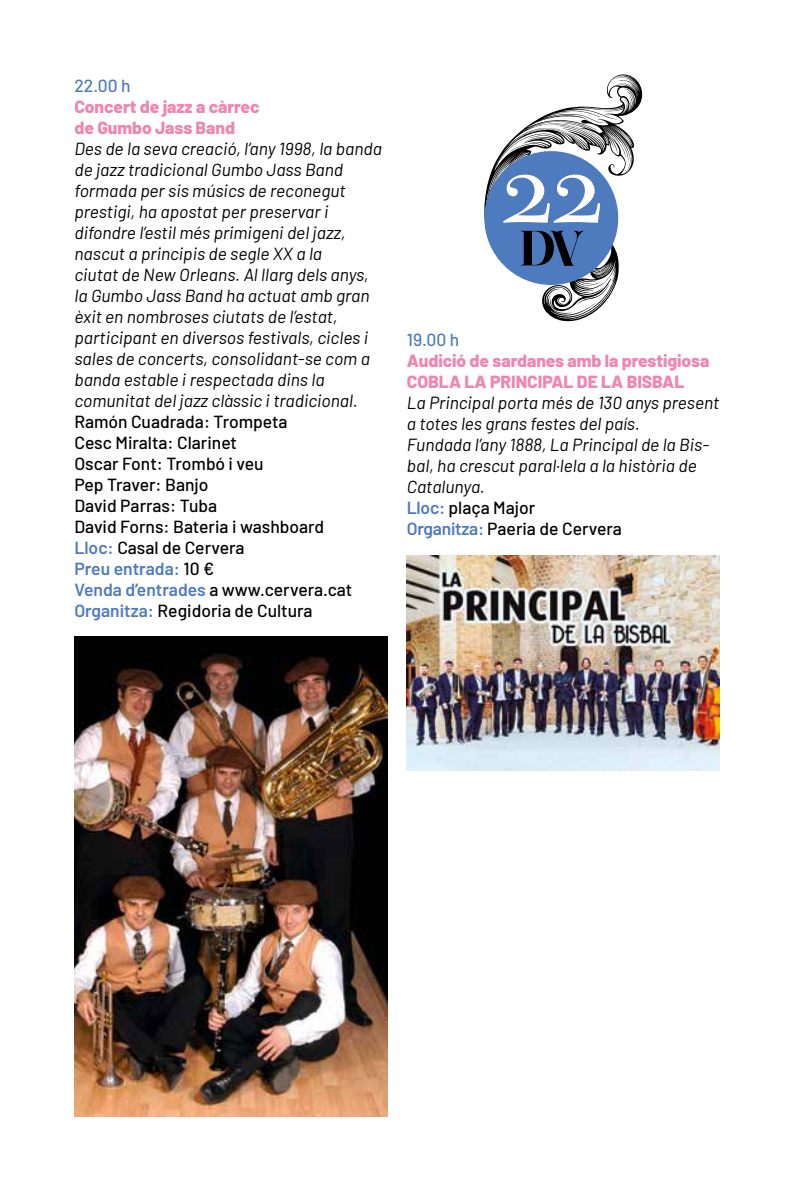
<style>
.page{position:relative;width:794px;height:1191px;background:#fff}
.page>*{position:absolute;margin:0;border:0;box-sizing:border-box;transform-origin:0 0}
.t1{font:106.92px "Bodoni Svty Two SCITCTT";color:#fff}
.t2{font:italic 17.5px/21px "Barlow";color:#000}
.t3{font:500 17.5px/21px "Barlow";color:#000}
.t4{font:800 17.5px/21px "Barlow";letter-spacing:-.005em;color:#ef86b1}
.t5{font:500 17.5px "Barlow";color:#4e7bbe}
.s1{font-weight:600;color:#4e7bbe}
.s2{font-weight:600;font-style:normal;color:#4e7bbe}
.s3{font-weight:500;font-style:normal}
</style>
<div class="page">
<svg style="left:484px;top:74px;width:158px;height:248px"></svg>
<img style="left:74px;top:636px;width:313px;height:480px">
<img style="left:407px;top:555px;width:312px;height:215px">
<p class="t5" style="left:74px;top:73px;width:58px">22.00 h</p>
<p class="t4" style="left:74px;top:95px;width:187px">Concert de jazz a càrrec de Gumbo Jass Band</p>
<p class="t2" style="left:74px;top:137px;width:309px">Des de la seva creació, l’any 1998, la banda de jazz tradicional Gumbo Jass Band formada per sis músics de reconegut prestigi, ha apostat per preservar i difondre l’estil més primigeni del jazz, nascut a principis de segle XX a la<br>ciutat de New Orleans. Al llarg dels anys, la Gumbo Jass Band ha actuat amb gran èxit en nombroses ciutats de l’estat, participant en diversos festivals, cicles i sales de concerts, consolidant-se com a banda estable i respectada dins la comunitat del jazz clàssic i tradicional.</p>
<p class="t3" style="left:74px;top:410px;width:279px">Ramón Cuadrada: Trompeta<br>Cesc Miralta: Clarinet<br>Oscar Font: Trombó i veu<br>Pep Traver: Banjo<br>David Parras: Tuba<br>David Forns: Bateria i washboard<br><span class="s1">Lloc:</span> Casal de Cervera<br><span class="s1">Preu entrada:</span> 10 €<br><span class="s1">Venda d’entrades</span> a www.cervera.cat<br><span class="s1">Organitza:</span> Regidoria de Cultura</p>
<h1 class="t1" style="left:502px;top:122px;width:102px">22</h1>
<p class="t5" style="left:407px;top:327px;width:54px">19.00 h</p>
<p class="t4" style="left:407px;top:349px;width:304px">Audició de sardanes amb la prestigiosa<br>COBLA LA PRINCIPAL DE LA BISBAL</p>
<p class="t2" style="left:407px;top:391px;width:314px">La Principal porta més de 130 anys present a totes les grans festes del país.<br>Fundada l’any 1888, La Principal de la Bis&shy;bal, ha crescut paral·lela a la història de<br>Catalunya.<br><span class="s2">Lloc:</span> <span class="s3">plaça Major<br></span><span class="s2">Organitza:</span> <span class="s3">Paeria de Cervera</span></p>
</div>
